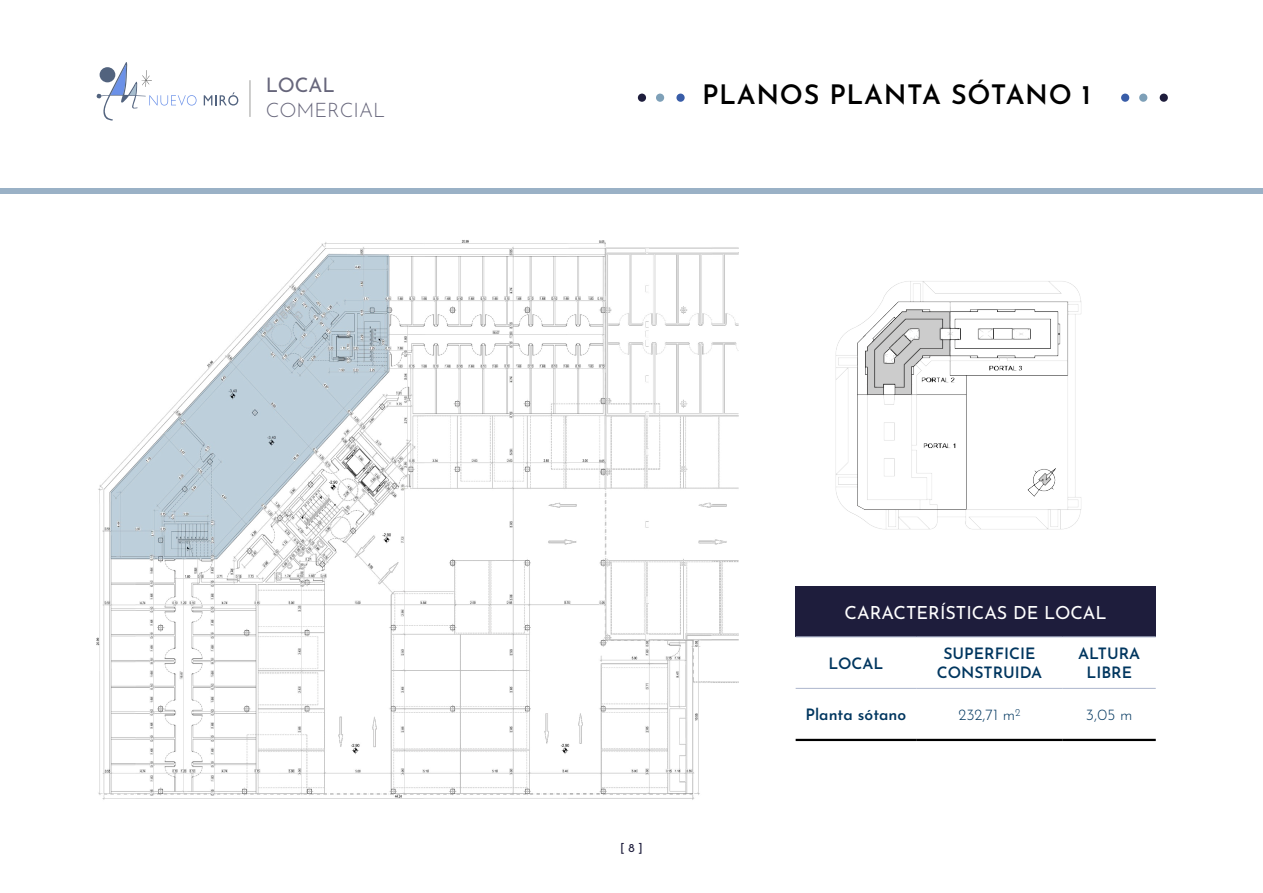
<style>
.page{position:relative;width:1263px;height:893px;background:#fff}
.page>*{position:absolute;margin:0;border:0;box-sizing:border-box;transform-origin:0 0}
.t1{font:600 27px "Josefin Sans";letter-spacing:.025em;color:#000}
.t2{font:300 19.95px "Josefin Sans";color:#1e1d3c}
.t3{font:19.95px "Josefin Sans";color:#1e1d3c}
.t4{font:18px "Josefin Sans";color:#fff}
.t5{font:600 15.75px/18.9px "Josefin Sans";color:#00365f;text-align:center}
.t6{font:300 15.75px "Josefin Sans";color:#00365f}
.t7{font:12px "Josefin Sans";color:#1e1d3c}
</style>
<div class="page">
<hr style="left:250px;top:80px;width:1px;height:37px;background:#9d9d9c">
<svg style="left:96px;top:62px;width:101px;height:59px"></svg>
<svg style="left:204px;top:92px;width:34px;height:14px"></svg>
<div style="left:0;top:188px;width:1263px;height:6px;background:#9ab1c6"></div>
<img style="left:96px;top:240px;width:643px;height:560px">
<div style="left:676px;top:94px;width:9px;height:8px;background:#395da8;border-radius:50%"></div>
<div style="left:656px;top:94px;width:8px;height:8px;background:#7ea0b8;border-radius:50%"></div>
<div style="left:638px;top:94px;width:8px;height:8px;background:#1e1d3c;border-radius:50%"></div>
<div style="left:1160px;top:94px;width:8px;height:8px;background:#1e1d3c;border-radius:50%"></div>
<div style="left:1139px;top:94px;width:8px;height:8px;background:#7ea0b8;border-radius:50%"></div>
<div style="left:1121px;top:94px;width:8px;height:8px;background:#395da8;border-radius:50%"></div>
<img style="left:835px;top:281px;width:247px;height:249px">
<div style="left:796px;top:587px;width:360px;height:50px;background:#1e1d3c"></div>
<hr style="left:796px;top:636px;width:120px;height:1px;background:#b6bed2">
<hr style="left:916px;top:636px;width:147px;height:1px;background:#b6bed2">
<hr style="left:1063px;top:636px;width:93px;height:1px;background:#b6bed2">
<hr style="left:796px;top:688px;width:120px;height:1px;background:#b6bed2">
<hr style="left:916px;top:688px;width:147px;height:1px;background:#b6bed2">
<hr style="left:1063px;top:688px;width:93px;height:1px;background:#b6bed2">
<hr style="left:796px;top:739px;width:120px;height:2px;background:#000">
<hr style="left:916px;top:739px;width:147px;height:2px;background:#000">
<hr style="left:1063px;top:739px;width:93px;height:2px;background:#000">
<p class="t3" style="left:266px;top:70px;width:71px">LOCAL</p>
<p class="t2" style="left:266px;top:95px;width:121px">COMERCIAL</p>
<h1 class="t1" style="left:702px;top:74px;width:390px">PLANOS PLANTA SÓTANO 1</h1>
<p class="t7" style="left:620px;top:839px;width:24px">[ 8 ]</p>
<p class="t4" style="left:845px;top:599px;width:264px">CARACTERÍSTICAS DE LOCAL</p>
<p class="t5" style="left:828px;top:652px;width:56px">LOCAL</p>
<p class="t5" style="left:937px;top:643px;width:107px">SUPERFICIE<br>CONSTRUIDA</p>
<p class="t5" style="left:1078px;top:643px;width:64px">ALTURA<br>LIBRE</p>
<p class="t5" style="left:805px;top:704px;width:102px">Planta sótano</p>
<p class="t6" style="left:958px;top:703px;width:64px">232,71 m<sup>2</sup></p>
<p class="t6" style="left:1086px;top:703px;width:48px">3,05 m</p>
</div>
